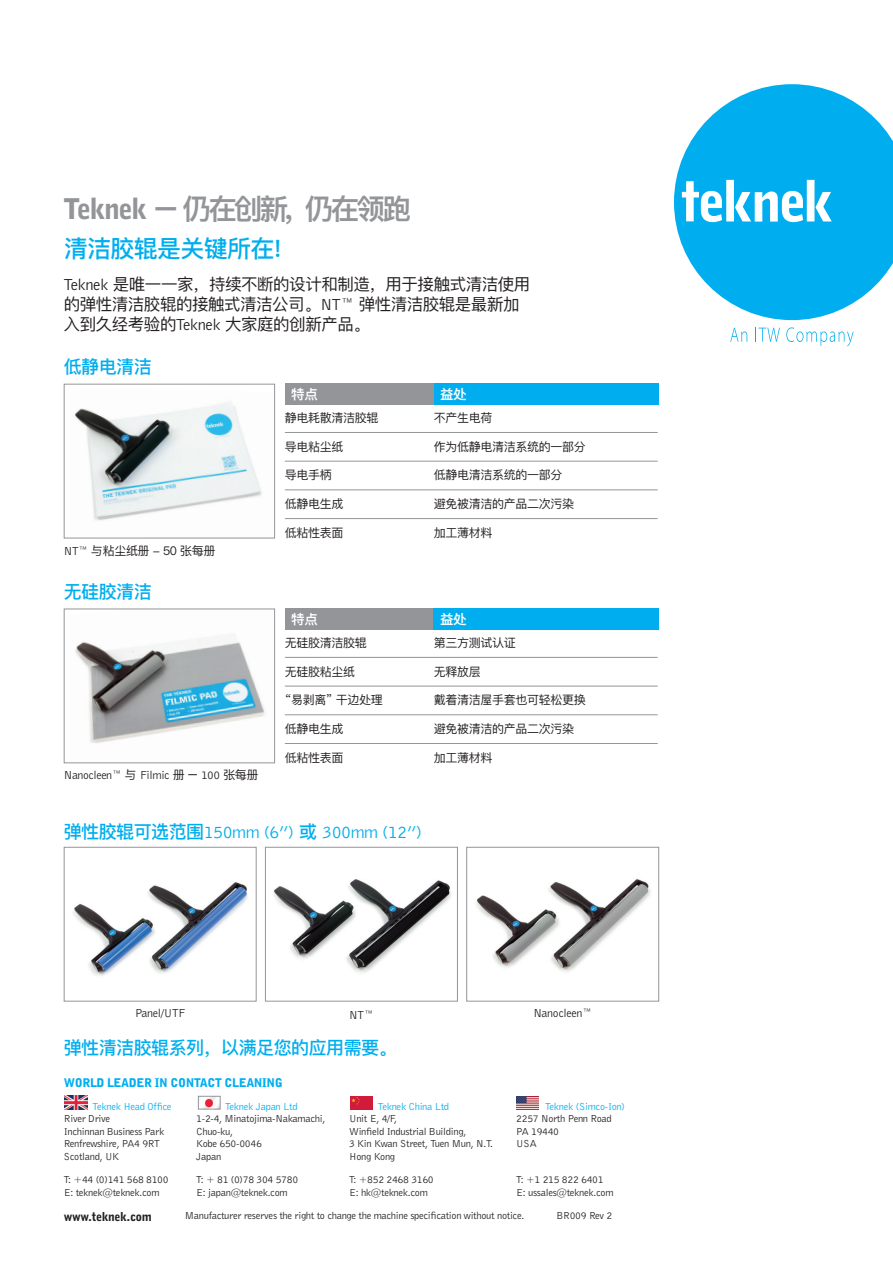
<style>
.page{position:relative;width:893px;height:1263px;background:#fff}
.page>*{position:absolute;margin:0;border:0;box-sizing:border-box;transform-origin:0 0}
.t1{font:600 28.5px "Ping Fang SC";letter-spacing:-.09em;color:#939598}
.t2{font:500 24px "Ping Fang SC";letter-spacing:-.03em;color:#00aeef}
.t3{font:500 18px "Ping Fang SC";letter-spacing:-.03em;color:#00aeef}
.t4{font:18px "Bell Gothic BT";letter-spacing:-.03em;color:#00aeef}
.t5{font:16.5px/19.8px "Ping Fang SC";letter-spacing:-.03em;color:#231f20}
.t6{font:600 13.5px "Ping Fang SC";letter-spacing:-.03em;color:#fff}
.t7{font:12px "Ping Fang SC";letter-spacing:-.03em;color:#231f20}
.t8{font:12px "Bell Gothic BT";letter-spacing:-.035em;color:#231f20}
.t9{font:900 12px "Bell Gothic BT";letter-spacing:-.03em;color:#00aeef}
.t10{font:900 12px "Bell Gothic BT";letter-spacing:-.03em;color:#231f20}
.t11{font:10.5px "Bell Gothic BT";letter-spacing:-.03em;color:#231f20}
.t12{font:10.5px "Bell Gothic BT";letter-spacing:-.03em;color:#00aeef}
.s1{font-family:"Bell Gothic BT";font-weight:900}
.s2{font-family:"Bell Gothic BT"}
.s3{font-family:"Ping Fang SC"}
.s4{font-family:"Ping Fang SC";font-weight:500}
</style>
<div class="page">
<div style="left:434px;top:384px;width:225px;height:21px;background:#00aeef"></div>
<svg style="left:674px;top:84px;width:219px;height:236px;fill:#00aeef"></svg>
<svg style="left:682px;top:180px;width:150px;height:42px"></svg>
<svg style="left:730px;top:328px;width:17px;height:14px"></svg>
<svg style="left:755px;top:328px;width:25px;height:14px"></svg>
<svg style="left:786px;top:327px;width:68px;height:19px"></svg>
<div style="left:285px;top:384px;width:149px;height:21px;background:#939598"></div>
<div style="left:285px;top:609px;width:149px;height:21px;background:#939598"></div>
<div style="left:434px;top:609px;width:225px;height:21px;background:#00aeef"></div>
<img style="left:75px;top:402px;width:187px;height:119px">
<div style="left:64px;top:384px;width:211px;height:154px;border:1px solid #939598"></div>
<img style="left:75px;top:641px;width:191px;height:103px">
<div style="left:64px;top:609px;width:211px;height:154px;border:1px solid #939598"></div>
<img style="left:73px;top:882px;width:175px;height:94px">
<div style="left:64px;top:847px;width:193px;height:154px;border:1px solid #939598"></div>
<img style="left:476px;top:879px;width:175px;height:93px">
<div style="left:466px;top:847px;width:193px;height:154px;border:1px solid #939598"></div>
<img style="left:273px;top:879px;width:178px;height:94px">
<div style="left:265px;top:847px;width:193px;height:154px;border:1px solid #939598"></div>
<img style="left:204px;top:1098px;width:14px;height:9px">
<div style="left:198px;top:1096px;width:22px;height:13px;border:1px solid #939598"></div>
<img style="left:65px;top:1096px;width:22px;height:13px">
<img style="left:350px;top:1096px;width:23px;height:13px">
<img style="left:516px;top:1096px;width:23px;height:13px">
<hr style="left:285px;top:432px;width:373px;height:1px;background:#939598">
<hr style="left:285px;top:461px;width:373px;height:1px;background:#939598">
<hr style="left:285px;top:489px;width:373px;height:1px;background:#939598">
<hr style="left:285px;top:518px;width:373px;height:1px;background:#939598">
<hr style="left:285px;top:657px;width:373px;height:1px;background:#939598">
<hr style="left:285px;top:686px;width:373px;height:1px;background:#939598">
<hr style="left:285px;top:714px;width:373px;height:1px;background:#939598">
<hr style="left:285px;top:743px;width:373px;height:1px;background:#939598">
<p class="t1" style="left:64px;top:191px;width:349px"><span class="s1">Teknek</span> – 仍在创新, 仍在领跑</p>
<p class="t2" style="left:64px;top:234px;width:219px">清洁胶辊是关键所在!</p>
<p class="t5" style="left:64px;top:274px;width:468px"><span class="s2">Teknek</span> 是唯一一家，持续不断的设计和制造，用于接触式清洁使用的弹性清洁胶辊的接触式清洁公司。<span class="s2">NT™</span> 弹性清洁胶辊是最新加</p>
<p class="t5" style="left:64px;top:314px;width:308px">入到久经考验的<span class="s2">Teknek</span> 大家庭的创新产品。</p>
<p class="t3" style="left:64px;top:355px;width:89px">低静电清洁</p>
<p class="t7" style="left:64px;top:543px;width:153px"><span class="s2">NT™</span> 与粘尘纸册 - 50 张每册</p>
<p class="t3" style="left:64px;top:580px;width:89px">无硅胶清洁</p>
<p class="t8" style="left:64px;top:768px;width:196px">Nanocleen™ <span class="s3">与</span> Filmic <span class="s3">册 –</span> 100 <span class="s3">张每册</span></p>
<p class="t6" style="left:291px;top:386px;width:28px">特点</p>
<p class="t6" style="left:440px;top:386px;width:28px">益处</p>
<p class="t7" style="left:285px;top:410px;width:95px">静电耗散清洁胶辊</p>
<p class="t7" style="left:434px;top:410px;width:60px">不产生电荷</p>
<p class="t7" style="left:285px;top:439px;width:60px">导电粘尘纸</p>
<p class="t7" style="left:434px;top:439px;width:153px">作为低静电清洁系统的一部分</p>
<p class="t7" style="left:285px;top:468px;width:48px">导电手柄</p>
<p class="t7" style="left:434px;top:468px;width:130px">低静电清洁系统的一部分</p>
<p class="t7" style="left:285px;top:497px;width:60px">低静电生成</p>
<p class="t7" style="left:434px;top:497px;width:142px">避免被清洁的产品二次污染</p>
<p class="t7" style="left:285px;top:525px;width:60px">低粘性表面</p>
<p class="t7" style="left:434px;top:525px;width:60px">加工薄材料</p>
<p class="t6" style="left:291px;top:611px;width:28px">特点</p>
<p class="t6" style="left:440px;top:611px;width:28px">益处</p>
<p class="t7" style="left:285px;top:635px;width:83px">无硅胶清洁胶辊</p>
<p class="t7" style="left:434px;top:635px;width:83px">第三方测试认证</p>
<p class="t7" style="left:285px;top:664px;width:72px">无硅胶粘尘纸</p>
<p class="t7" style="left:434px;top:664px;width:48px">无释放层</p>
<p class="t7" style="left:285px;top:693px;width:99px">“易剥离” 干边处理</p>
<p class="t7" style="left:434px;top:693px;width:153px">戴着清洁屋手套也可轻松更换</p>
<p class="t7" style="left:285px;top:721px;width:60px">低静电生成</p>
<p class="t7" style="left:434px;top:721px;width:142px">避免被清洁的产品二次污染</p>
<p class="t7" style="left:285px;top:750px;width:60px">低粘性表面</p>
<p class="t7" style="left:434px;top:750px;width:60px">加工薄材料</p>
<p class="t4" style="left:64px;top:820px;width:360px"><span class="s4">弹性胶辊可选范围</span>150mm (6”) <span class="s4">或</span> 300mm (12”)</p>
<p class="t8" style="left:135px;top:1006px;width:52px">Panel/UTF</p>
<p class="t8" style="left:349px;top:1008px;width:26px">NT™</p>
<p class="t8" style="left:533px;top:1006px;width:60px">Nanocleen™</p>
<p class="t3" style="left:64px;top:1036px;width:334px">弹性清洁胶辊系列，以满足您的应用需要。</p>
<p class="t9" style="left:64px;top:1075px;width:221px">WORLD LEADER IN CONTACT CLEANING</p>
<p class="t12" style="left:93px;top:1099px;width:80px">Teknek Head Office</p>
<p class="t11" style="left:64px;top:1112px;width:48px">River Drive</p>
<p class="t11" style="left:64px;top:1125px;width:102px">Inchinnan Business Park</p>
<p class="t11" style="left:64px;top:1137px;width:98px">Renfrewshire, PA4 9RT</p>
<p class="t11" style="left:64px;top:1150px;width:57px">Scotland, UK</p>
<p class="t11" style="left:64px;top:1173px;width:106px">T: +44 (0)141 568 8100</p>
<p class="t11" style="left:64px;top:1186px;width:97px">E: teknek@teknek.com</p>
<p class="t12" style="left:225px;top:1099px;width:74px">Teknek Japan Ltd</p>
<p class="t11" style="left:196px;top:1112px;width:131px">1-2-4, Minatojima-Nakamachi,</p>
<p class="t11" style="left:196px;top:1125px;width:38px">Chuo-ku,</p>
<p class="t11" style="left:196px;top:1137px;width:67px">Kobe 650-0046</p>
<p class="t11" style="left:196px;top:1150px;width:27px">Japan</p>
<p class="t11" style="left:196px;top:1173px;width:103px">T: + 81 (0)78 304 5780</p>
<p class="t11" style="left:196px;top:1186px;width:93px">E: japan@teknek.com</p>
<p class="t12" style="left:378px;top:1099px;width:73px">Teknek China Ltd</p>
<p class="t11" style="left:349px;top:1112px;width:50px">Unit E, 4/F,</p>
<p class="t11" style="left:349px;top:1125px;width:119px">Winfield Industrial Building,</p>
<p class="t11" style="left:349px;top:1137px;width:145px">3 Kin Kwan Street, Tuen Mun, N.T.</p>
<p class="t11" style="left:349px;top:1150px;width:48px">Hong Kong</p>
<p class="t11" style="left:349px;top:1173px;width:86px">T: +852 2468 3160</p>
<p class="t11" style="left:349px;top:1186px;width:80px">E: hk@teknek.com</p>
<p class="t12" style="left:545px;top:1099px;width:81px">Teknek (Simco-Ion)</p>
<p class="t11" style="left:516px;top:1112px;width:97px">2257 North Penn Road</p>
<p class="t11" style="left:516px;top:1125px;width:44px">PA 19440</p>
<p class="t11" style="left:516px;top:1137px;width:22px">USA</p>
<p class="t11" style="left:516px;top:1173px;width:89px">T: +1 215 822 6401</p>
<p class="t11" style="left:516px;top:1186px;width:99px">E: ussales@teknek.com</p>
<p class="t10" style="left:64px;top:1209px;width:89px">www.teknek.com</p>
<p class="t11" style="left:185px;top:1209px;width:341px">Manufacturer reserves the right to change the machine specification without notice.</p>
<p class="t11" style="left:556px;top:1209px;width:57px">BR009 Rev 2</p>
</div>
